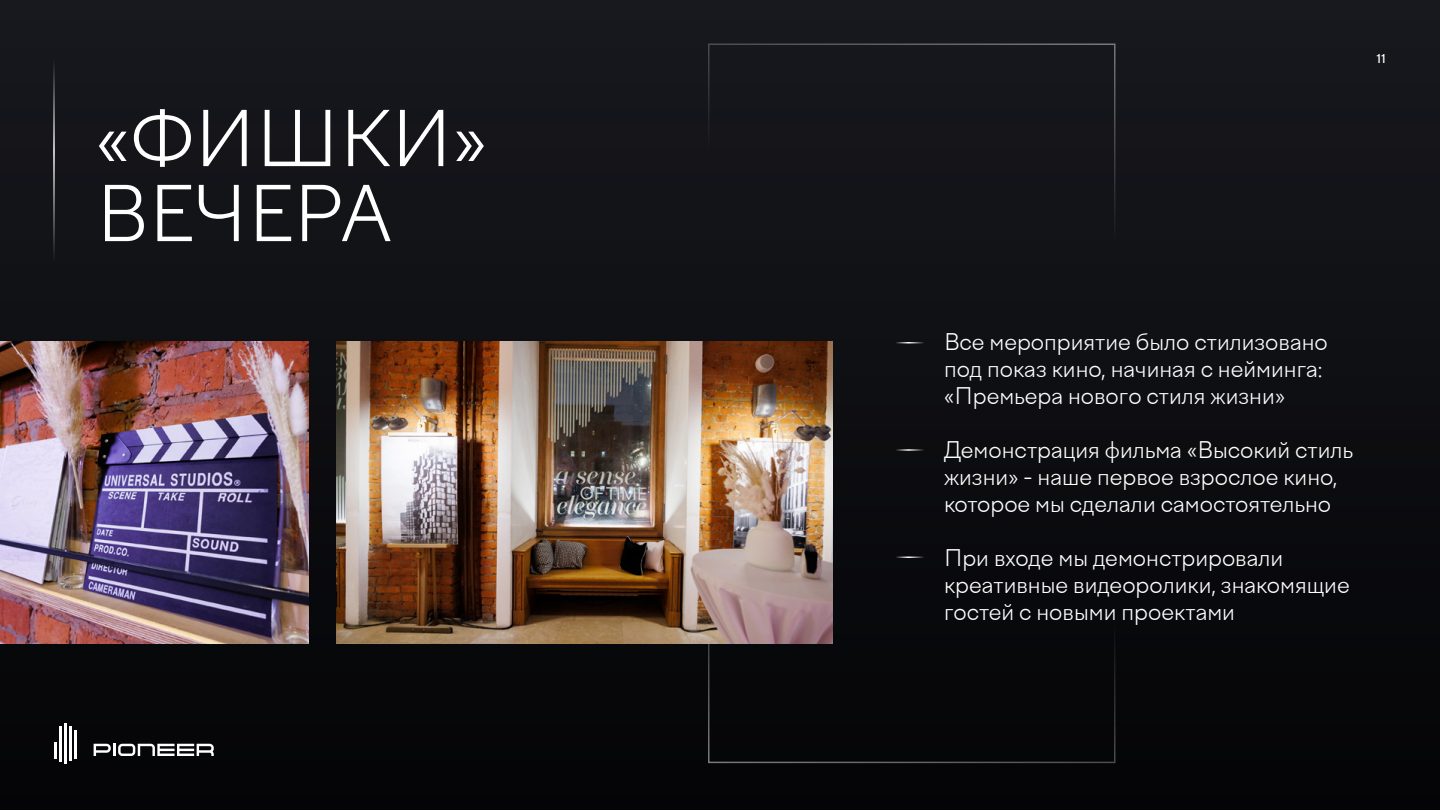
<style>
.page{position:relative;width:1440px;height:810px;background:#fff}
.page>*{position:absolute;margin:0;border:0;box-sizing:border-box;transform-origin:0 0}
.t1{font:300 75px/75px "Factor A";color:#fff}
.t2{font:300 22.5px/27px "Factor A";color:#fff}
.t3{font:500 12px "Factor A";color:#fff}
</style>
<div class="page">
<div style="left:0;top:0;width:1440px;height:810px;background:linear-gradient(to right,#101115,#0e0e12)"></div>
<hr style="left:53px;top:54px;width:2px;height:207px;background:#fff">
<hr style="left:894px;top:342px;width:30px;height:2px;background:#fff">
<hr style="left:894px;top:449px;width:30px;height:2px;background:#fff">
<hr style="left:894px;top:556px;width:30px;height:2px;background:#fff">
<img style="left:0;top:342px;width:308px;height:302px">
<img style="left:336px;top:342px;width:497px;height:302px">
<svg style="left:54px;top:742px;width:2px;height:17px"></svg>
<hr style="left:59px;top:727px;width:2px;height:35px;background:#fff">
<hr style="left:69px;top:727px;width:2px;height:34px;background:#fff">
<hr style="left:74px;top:730px;width:2px;height:29px;background:#fff">
<hr style="left:64px;top:723px;width:2px;height:40px;background:#fff">
<svg style="left:94px;top:744px;width:120px;height:12px"></svg>
<h1 class="t1" style="left:96px;top:104px;width:392px">«ФИШКИ»<br>ВЕЧЕРА</h1>
<p class="t3" style="left:1377px;top:52px;width:11px">11</p>
<p class="t2" style="left:944px;top:329px;width:385px">Все мероприятие было стилизовано под показ кино, начиная с нейминга: «Премьера нового стиля жизни»</p>
<p class="t2" style="left:944px;top:437px;width:411px">Демонстрация фильма «Высокий стиль жизни» - наше первое взрослое кино, которое мы сделали самостоятельно</p>
<p class="t2" style="left:944px;top:545px;width:407px">При входе мы демонстрировали креативные видеоролики, знакомящие гостей с новыми проектами</p>
</div>
